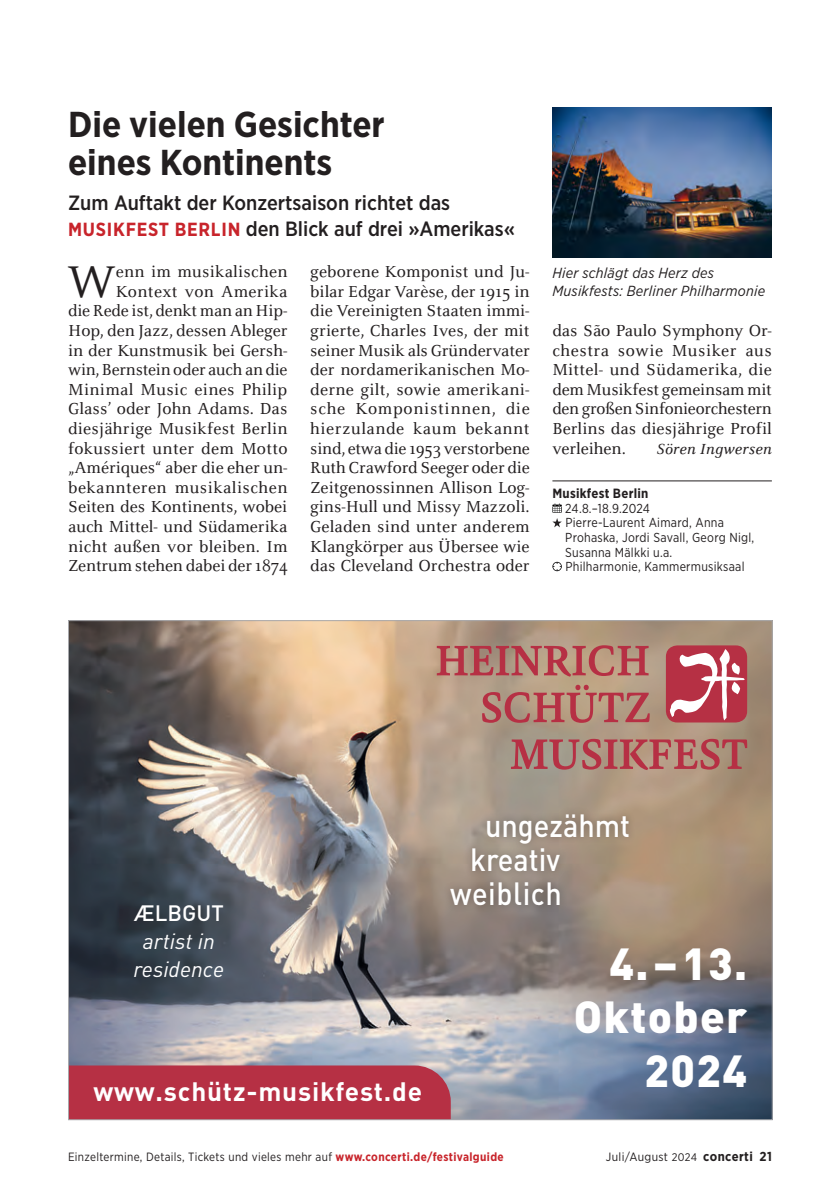
<style>
.page{position:relative;width:840px;height:1191px;background:#fff}
.page>*{position:absolute;margin:0;border:0;box-sizing:border-box;transform-origin:0 0}
.t1{font:46.8px "Celeste Small Text";color:#231f20;scale:.94 1}
.t2{font:900 44.4px/53.2px "DINOT";letter-spacing:.03em;color:#fff;text-align:right}
.t3{font:700 36px/38px "Gotham Narrow";color:#231f20}
.t4{font:500 31.8px "DINOT";color:#fff;scale:.91 1}
.t5{font:500 31.8px "DINOT";letter-spacing:.02em;color:#fff;scale:.91 1}
.t6{font:700 26.2px "DINOT";letter-spacing:.03em;color:#fff}
.t7{font:italic 22px/28px "DINOT";color:#fff;text-align:center}
.t8{font:500 20.6px/26px "Gotham Narrow";color:#231f20}
.t9{font:16.8px/19.6px "Celeste Small Text";color:#231f20;text-align:justify;scale:.94 1}
.t10{font:italic 15.4px "Celeste Small Text";color:#231f20;scale:.94 1}
.t11{font:italic 14.6px/18px "Gotham Narrow";letter-spacing:.015em;color:#231f20}
.t12{font:700 13.4px "Gotham Narrow";letter-spacing:.02em;color:#231f20}
.t13{font:13px/14.6px "Gotham Narrow";letter-spacing:.02em;color:#231f20;scale:.95 1}
.t14{font:12px "Gotham Narrow";letter-spacing:.025em;color:#231f20}
.s1{font-weight:700;font-size:19px;color:#c8242b}
.s2{font-weight:500;font-style:normal}
.s3{font-weight:700;color:#c8242b}
.s4{font-size:11px}
.s5{font-weight:700;font-size:13px}
</style>
<div class="page">
<img style="left:70px;top:622px;width:700px;height:496px">
<svg style="left:510px;top:739px;width:236px;height:31px;background:#af6f6b"></svg>
<svg style="left:482px;top:685px;width:167px;height:38px;background:#b47c71"></svg>
<svg style="left:436px;top:645px;width:212px;height:31px;background:#b5716a"></svg>
<svg style="left:665px;top:645px;width:81px;height:77px"></svg>
<div style="left:70px;top:1065px;width:380px;height:53px;background:#b63044"></div>
<div style="left:442px;top:805px;width:194px;height:107px;background:#101115;opacity:.34"></div>
<img style="left:552px;top:108px;width:219px;height:149px">
<hr style="left:552px;top:480px;width:219px;height:1px;background:#231f20">
<svg style="left:552px;top:503px;width:9px;height:24px"></svg>
<svg style="left:552px;top:562px;width:9px;height:9px"></svg>
<p class="t3" style="left:68px;top:105px;width:318px">Die vielen Gesichter eines Kontinents</p>
<p class="t8" style="left:68px;top:189px;width:448px">Zum Auftakt der Konzertsaison richtet das<br><span class="s1">MUSIKFEST BERLIN</span> den Blick auf drei »Amerikas«</p>
<p class="t9" style="left:68px;top:262px;width:235px;text-align:right">enn im musikalischen<br>Kontext von Amerika<br>die Rede ist, denkt man an Hip-<br>Hop, den Jazz, dessen Ableger in der Kunstmusik bei Gersh&shy;win, Bernstein oder auch an die<br>Minimal Music eines Philip<br>Glass’ oder John Adams. Das diesjährige Musikfest Berlin fokussiert unter dem Motto „Amériques“ aber die eher un&shy;bekannteren musikalischen<br>Seiten des Kontinents, wobei auch Mittel- und Südamerika nicht außen vor bleiben. Im<br>Zentrum stehen dabei der 1874</p>
<p class="t9" style="left:310px;top:262px;width:235px">geborene Komponist und Ju&shy;bilar Edgar Varèse, der 1915 in die Vereinigten Staaten immi&shy;grierte, Charles Ives, der mit seiner Musik als Gründervater der nordamerikanischen Mo&shy;derne gilt, sowie amerikani&shy;sche Komponistinnen, die hierzulande kaum bekannt sind, etwa die 1953 verstorbene Ruth Crawford Seeger oder die Zeitgenossinnen Allison Log&shy;gins-Hull und Missy Mazzoli.<br>Geladen sind unter anderem Klangkörper aus Übersee wie das Cleveland Orchestra oder</p>
<p class="t1" style="left:67px;top:256px;width:53px">W</p>
<p class="t11" style="left:552px;top:264px;width:214px">Hier schlägt das Herz des<br>Musikfests: Berliner Philharmonie</p>
<p class="t9" style="left:552px;top:321px;width:235px">das São Paulo Symphony Or&shy;chestra sowie Musiker aus Mittel- und Südamerika, die dem Musikfest gemeinsam mit den großen Sinfonieorchestern Berlins das diesjährige Profil verleihen.</p>
<p class="t10" style="left:656px;top:440px;width:124px">Sören Ingwersen</p>
<p class="t12" style="left:552px;top:485px;width:97px">Musikfest Berlin</p>
<p class="t13" style="left:565px;top:500px;width:200px">24.8.–18.9.2024<br>Pierre-Laurent Aimard, Anna<br>Prohaska, Jordi Savall, Georg Nigl,<br>Susanna Mälkki u.a.<br>Philharmonie, Kammermusiksaal</p>
<p class="t7" style="left:133px;top:898px;width:92px"><span class="s2">ÆLBGUT </span>artist in residence</p>
<p class="t6" style="left:93px;top:1074px;width:330px">www.schütz-musikfest.de</p>
<p class="t4" style="left:484px;top:803px;width:161px">ungezähmt</p>
<p class="t4" style="left:470px;top:838px;width:100px">kreativ</p>
<p class="t5" style="left:450px;top:872px;width:124px">weiblich</p>
<p class="t2" style="left:573px;top:935px;width:175px">4. – 13.<br>Oktober<br>2024</p>
<p class="t14" style="left:68px;top:1149px;width:437px">Einzeltermine, Details, Tickets und vieles mehr auf <span class="s3">www.concerti.de/festivalguide</span></p>
<p class="t14" style="left:605px;top:1149px;width:167px">Juli/August <span class="s4">2024</span> <span class="s5">concerti 21</span></p>
</div>
